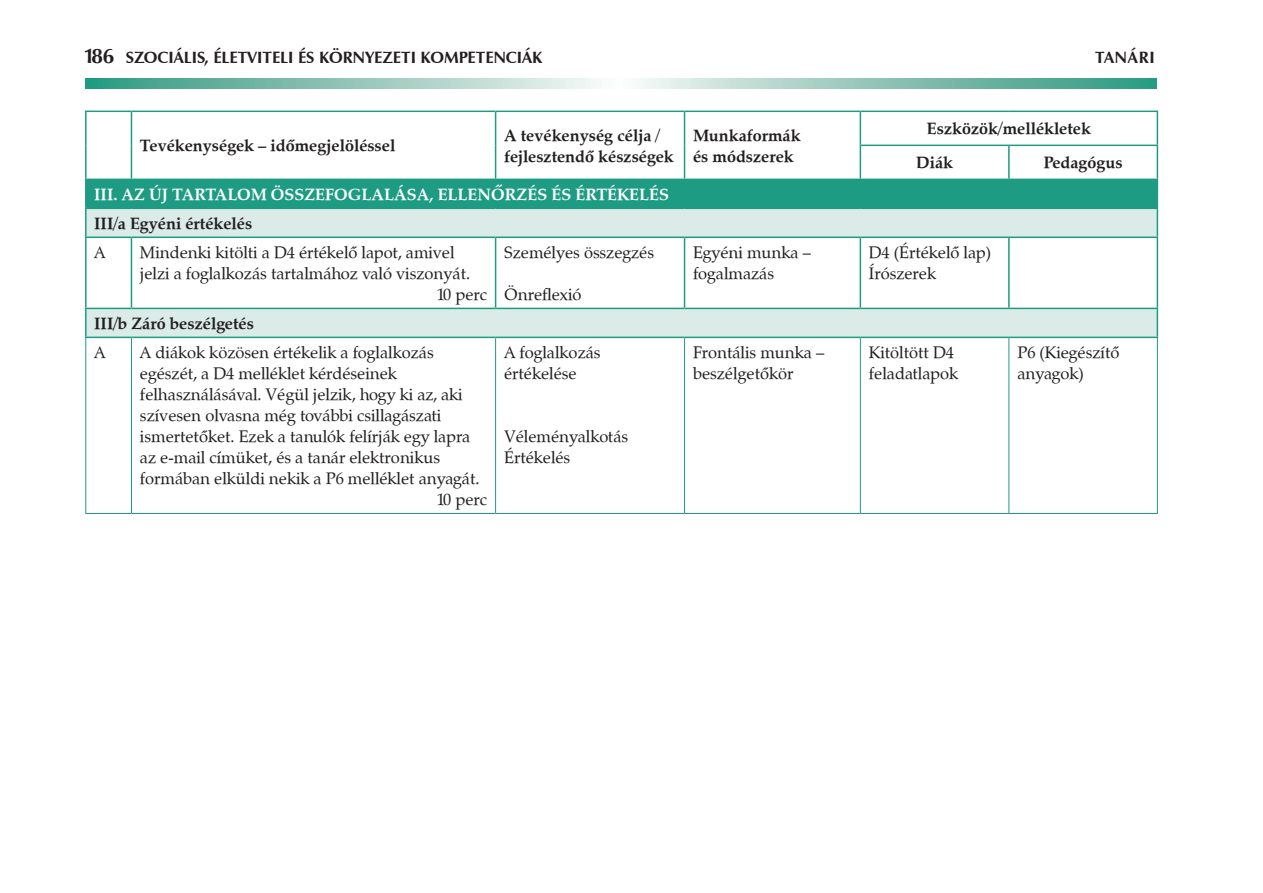
<style>
.page{position:relative;width:1263px;height:893px;background:#fff}
.page>*{position:absolute;margin:0;border:0;box-sizing:border-box;transform-origin:0 0}
.t1{font:16.5px/21px "Zapf Calligraphic 801 PFL";color:#231f20}
.t2{font:700 16.5px/21px "Zapf Calligraphic 801 PFL";color:#231f20}
.t3{font:700 16.5px "Zapf Humanist 601 PFL";color:#231f20}
.t4{font:700 16.5px "Zapf Calligraphic 801 PFL";color:#fff}
.s1{font-size:21px}
</style>
<div class="page">
<svg style="left:85px;top:78px;width:1072px;height:11px;background:#91c6b8"></svg>
<svg style="left:87px;top:112px;width:1070px;height:67px"></svg>
<div style="left:86px;top:179px;width:1071px;height:29px;background:#1d9c83"></div>
<svg style="left:87px;top:209px;width:1070px;height:128px"></svg>
<hr style="left:85px;top:111px;width:46px;height:1px;background:#1d9c83">
<hr style="left:85px;top:112px;width:2px;height:33px;background:#1d9c83">
<hr style="left:131px;top:111px;width:365px;height:1px;background:#1d9c83">
<hr style="left:131px;top:112px;width:1px;height:33px;background:#1d9c83">
<hr style="left:496px;top:111px;width:188px;height:1px;background:#1d9c83">
<hr style="left:495px;top:112px;width:1px;height:33px;background:#1d9c83">
<hr style="left:684px;top:111px;width:176px;height:1px;background:#1d9c83">
<hr style="left:684px;top:112px;width:1px;height:33px;background:#1d9c83">
<hr style="left:85px;top:145px;width:2px;height:34px;background:#1d9c83">
<hr style="left:131px;top:145px;width:1px;height:34px;background:#1d9c83">
<hr style="left:495px;top:145px;width:1px;height:34px;background:#1d9c83">
<hr style="left:684px;top:145px;width:1px;height:34px;background:#1d9c83">
<hr style="left:85px;top:179px;width:46px;height:1px;background:#1d9c83">
<hr style="left:860px;top:111px;width:149px;height:1px;background:#1d9c83">
<hr style="left:860px;top:112px;width:1px;height:33px;background:#1d9c83">
<hr style="left:1009px;top:111px;width:149px;height:1px;background:#1d9c83">
<hr style="left:1157px;top:112px;width:1px;height:33px;background:#1d9c83">
<hr style="left:860px;top:145px;width:149px;height:1px;background:#1d9c83">
<hr style="left:860px;top:146px;width:1px;height:33px;background:#1d9c83">
<hr style="left:1009px;top:145px;width:149px;height:1px;background:#1d9c83">
<hr style="left:1008px;top:146px;width:2px;height:33px;background:#1d9c83">
<hr style="left:1157px;top:146px;width:1px;height:33px;background:#1d9c83">
<hr style="left:1009px;top:179px;width:149px;height:1px;background:#1d9c83">
<hr style="left:85px;top:180px;width:2px;height:28px;background:#1d9c83">
<hr style="left:85px;top:209px;width:2px;height:28px;background:#1d9c83">
<hr style="left:85px;top:208px;width:46px;height:1px;background:#1d9c83">
<hr style="left:131px;top:208px;width:365px;height:1px;background:#1d9c83">
<hr style="left:496px;top:208px;width:188px;height:1px;background:#1d9c83">
<hr style="left:684px;top:208px;width:176px;height:1px;background:#1d9c83">
<hr style="left:860px;top:208px;width:149px;height:1px;background:#1d9c83">
<hr style="left:1009px;top:208px;width:149px;height:1px;background:#1d9c83">
<svg style="left:1157px;top:180px;width:1px;height:57px"></svg>
<hr style="left:85px;top:238px;width:2px;height:70px;background:#1d9c83">
<hr style="left:85px;top:237px;width:46px;height:1px;background:#1d9c83">
<hr style="left:131px;top:238px;width:1px;height:70px;background:#1d9c83">
<hr style="left:131px;top:237px;width:365px;height:1px;background:#1d9c83">
<hr style="left:496px;top:237px;width:188px;height:1px;background:#1d9c83">
<hr style="left:684px;top:237px;width:176px;height:1px;background:#1d9c83">
<hr style="left:860px;top:237px;width:149px;height:1px;background:#1d9c83">
<hr style="left:1009px;top:237px;width:149px;height:1px;background:#1d9c83">
<hr style="left:495px;top:238px;width:1px;height:70px;background:#1d9c83">
<hr style="left:684px;top:238px;width:1px;height:70px;background:#1d9c83">
<hr style="left:860px;top:238px;width:1px;height:70px;background:#1d9c83">
<hr style="left:1008px;top:238px;width:2px;height:70px;background:#1d9c83">
<hr style="left:1157px;top:238px;width:1px;height:70px;background:#1d9c83">
<hr style="left:85px;top:309px;width:2px;height:28px;background:#1d9c83">
<hr style="left:85px;top:308px;width:46px;height:1px;background:#1d9c83">
<hr style="left:131px;top:308px;width:365px;height:1px;background:#1d9c83">
<hr style="left:496px;top:308px;width:188px;height:1px;background:#1d9c83">
<hr style="left:684px;top:308px;width:176px;height:1px;background:#1d9c83">
<hr style="left:860px;top:308px;width:149px;height:1px;background:#1d9c83">
<hr style="left:1009px;top:308px;width:149px;height:1px;background:#1d9c83">
<svg style="left:1157px;top:309px;width:1px;height:28px"></svg>
<hr style="left:85px;top:338px;width:1px;height:175px;background:#1d9c83">
<hr style="left:85px;top:337px;width:46px;height:1px;background:#1d9c83">
<hr style="left:131px;top:338px;width:1px;height:175px;background:#1d9c83">
<hr style="left:131px;top:337px;width:365px;height:1px;background:#1d9c83">
<hr style="left:496px;top:337px;width:188px;height:1px;background:#1d9c83">
<hr style="left:684px;top:337px;width:176px;height:1px;background:#1d9c83">
<hr style="left:860px;top:337px;width:149px;height:1px;background:#1d9c83">
<hr style="left:1009px;top:337px;width:149px;height:1px;background:#1d9c83">
<hr style="left:495px;top:338px;width:1px;height:175px;background:#1d9c83">
<hr style="left:684px;top:338px;width:1px;height:175px;background:#1d9c83">
<hr style="left:860px;top:338px;width:1px;height:175px;background:#1d9c83">
<hr style="left:1008px;top:338px;width:1px;height:175px;background:#1d9c83">
<hr style="left:1157px;top:338px;width:1px;height:175px;background:#1d9c83">
<hr style="left:85px;top:513px;width:46px;height:1px;background:#1d9c83">
<hr style="left:131px;top:513px;width:365px;height:1px;background:#1d9c83">
<hr style="left:496px;top:513px;width:188px;height:1px;background:#1d9c83">
<hr style="left:684px;top:513px;width:176px;height:1px;background:#1d9c83">
<hr style="left:860px;top:513px;width:149px;height:1px;background:#1d9c83">
<hr style="left:1009px;top:513px;width:149px;height:1px;background:#1d9c83">
<p class="t3" style="left:83px;top:47px;width:61px"><span class="s1">186</span> SZOCIÁLIS</p>
<p class="t3" style="left:204px;top:47px;width:18px">, ÉLETVITELI</p>
<p class="t3" style="left:298px;top:47px;width:32px">ÉS KÖRNYEZETI</p>
<p class="t3" style="left:420px;top:47px;width:9px">KOMPETENCIÁKTAN</p>
<p class="t3" style="left:1128px;top:47px;width:29px">ÁRI</p>
<p class="t2" style="left:140px;top:135px;width:257px">Tevékenységek – időmegjelöléssel</p>
<p class="t2" style="left:504px;top:125px;width:171px">A tevékenység célja / fejlesztendő készségek</p>
<p class="t2" style="left:693px;top:125px;width:109px">Munkaformák és módszerek</p>
<p class="t2" style="left:916px;top:111px;width:176px;line-height:34px;text-indent:11px">Eszközök/mellékletek<br>Diák</p>
<p class="t2" style="left:1044px;top:152px;width:80px">Pedagógus</p>
<p class="t4" style="left:94px;top:184px;width:90px">III. Az új tarta</p>
<p class="t4" style="left:227px;top:184px;width:443px">lom összefoglalása, ellenőrzés és értékelés</p>
<p class="t2" style="left:94px;top:212px;width:159px">III/a Egyéni értékelés</p>
<p class="t1" style="left:94px;top:242px;width:13px">A</p>
<p class="t1" style="left:140px;top:242px;width:316px">Mindenki kitölti a D4 értékelő lapot, amivel</p>
<p class="t1" style="left:140px;top:263px;width:332px">jelzi a foglalkozás tartalmához való viszonyát.</p>
<p class="t1" style="left:437px;top:284px;width:52px">10 perc</p>
<p class="t1" style="left:504px;top:242px;width:152px">Személyes összegzés</p>
<p class="t1" style="left:504px;top:284px;width:79px">Önreflexió</p>
<p class="t2" style="left:94px;top:313px;width:161px">III/b Záró beszélgetés</p>
<p class="t1" style="left:94px;top:342px;width:13px">A</p>
<p class="t1" style="left:140px;top:342px;width:295px">A diákok közösen értékelik a foglalkozás</p>
<p class="t1" style="left:140px;top:363px;width:258px">egészét, a D4 melléklet kérdéseinek</p>
<p class="t1" style="left:140px;top:384px;width:324px">felhasználásával. Végül jelzik, hogy ki az, aki</p>
<p class="t1" style="left:140px;top:405px;width:303px">szívesen olvasna még további csillagászati</p>
<p class="t1" style="left:140px;top:426px;width:332px">ismertetőket. Ezek a tanulók felírják egy lapra</p>
<p class="t1" style="left:140px;top:447px;width:302px">az e-mail címüket, és a tanár elektronikus</p>
<p class="t1" style="left:140px;top:468px;width:341px">formában elküldi nekik a P6 melléklet anyagát.</p>
<p class="t1" style="left:437px;top:489px;width:52px">10 perc</p>
<p class="t1" style="left:504px;top:342px;width:98px">A foglalkozás értékelése</p>
<p class="t1" style="left:504px;top:426px;width:126px">Véleményalkotás<br>Értékelés</p>
<p class="t1" style="left:693px;top:242px;width:119px">Egyéni munka – fogalmazás</p>
<p class="t1" style="left:869px;top:242px;width:124px">D4 (Értékelő lap)<br>Írószerek</p>
<p class="t1" style="left:693px;top:342px;width:133px">Frontális munka – beszélgetőkör</p>
<p class="t1" style="left:869px;top:342px;width:91px">Kitöltött D4 feladatlapok</p>
<p class="t1" style="left:1017px;top:342px;width:104px">P6 (Kiegészítő anyagok)</p>
</div>
